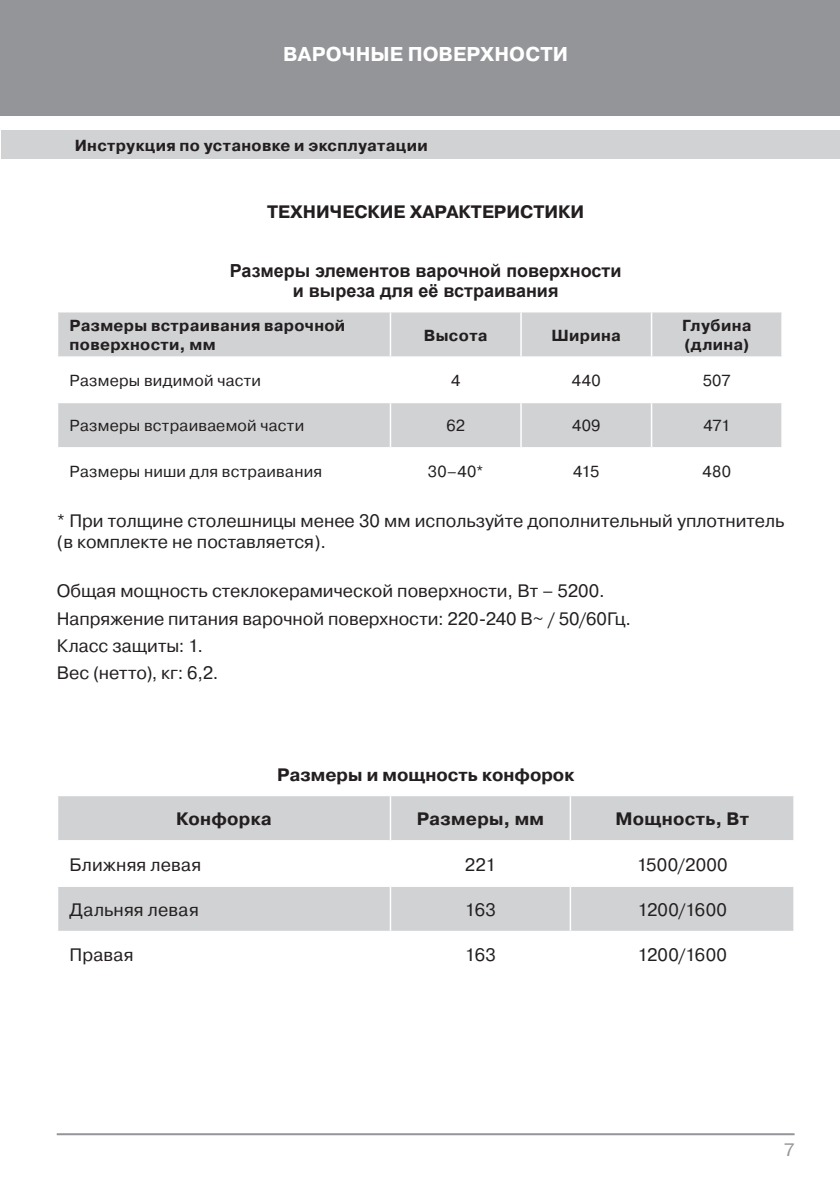
<style>
.page{position:relative;width:840px;height:1191px;background:#fff}
.page>*{position:absolute;margin:0;border:0;box-sizing:border-box;transform-origin:0 0}
.t1{font:700 20px "Pragmatica C";letter-spacing:.005em;color:#fff}
.Podzagolovok{font:18px/21.6px "Pragmatica C";color:#231f20}
.Based_text{font:18px "Pragmatica C";color:#231f20}
.Table{font:18px "Pragmatica C";letter-spacing:.01em;color:#231f20}
.Podzagolovok-2{font:700 18px/20px "Arial";color:#231f20;text-align:center}
.Podzagolovok-3{font:700 18px "Pragmatica C";color:#231f20}
.Table-2{font:700 18px "Pragmatica C";letter-spacing:.015em;color:#231f20}
.t2{font:18px "Pragmatica C";color:#939598}
.Table-3{font:700 16px/19.2px "Pragmatica C";letter-spacing:.02em;color:#231f20}
.Table-4{font:16px "Pragmatica C";letter-spacing:.015em;color:#231f20}
</style>
<div class="page">
<div style="left:0;top:0;width:839px;height:116px;background:#939598"></div>
<div style="left:1px;top:130px;width:838px;height:29px;background:#d1d2d4"></div>
<hr style="left:57px;top:1133px;width:737px;height:2px;background:#939598">
<svg style="left:58px;top:312px;width:722px;height:135px;fill:#d1d2d4"></svg>
<hr style="left:389px;top:312px;width:2px;height:44px;background:#fff">
<hr style="left:520px;top:312px;width:1px;height:44px;background:#fff">
<hr style="left:650px;top:312px;width:2px;height:44px;background:#fff">
<hr style="left:57px;top:356px;width:333px;height:2px;background:#fff">
<hr style="left:390px;top:356px;width:130px;height:2px;background:#fff">
<hr style="left:389px;top:358px;width:2px;height:44px;background:#fff">
<hr style="left:520px;top:356px;width:131px;height:2px;background:#fff">
<hr style="left:520px;top:358px;width:1px;height:44px;background:#fff">
<hr style="left:651px;top:356px;width:131px;height:2px;background:#fff">
<hr style="left:650px;top:358px;width:2px;height:44px;background:#fff">
<hr style="left:57px;top:402px;width:333px;height:1px;background:#fff">
<hr style="left:390px;top:402px;width:130px;height:1px;background:#fff">
<hr style="left:389px;top:403px;width:2px;height:44px;background:#fff">
<hr style="left:520px;top:402px;width:131px;height:1px;background:#fff">
<hr style="left:520px;top:403px;width:1px;height:44px;background:#fff">
<hr style="left:651px;top:402px;width:131px;height:1px;background:#fff">
<hr style="left:650px;top:403px;width:2px;height:44px;background:#fff">
<svg style="left:58px;top:796px;width:734px;height:134px;fill:#d1d2d4"></svg>
<hr style="left:389px;top:796px;width:2px;height:44px;background:#fff">
<hr style="left:569px;top:796px;width:2px;height:44px;background:#fff">
<hr style="left:57px;top:840px;width:333px;height:1px;background:#fff">
<hr style="left:390px;top:840px;width:180px;height:1px;background:#fff">
<hr style="left:389px;top:841px;width:2px;height:44px;background:#fff">
<hr style="left:570px;top:840px;width:224px;height:1px;background:#fff">
<hr style="left:569px;top:841px;width:2px;height:44px;background:#fff">
<hr style="left:57px;top:885px;width:333px;height:2px;background:#fff">
<hr style="left:390px;top:885px;width:180px;height:2px;background:#fff">
<hr style="left:389px;top:887px;width:2px;height:43px;background:#fff">
<hr style="left:570px;top:885px;width:224px;height:2px;background:#fff">
<hr style="left:569px;top:887px;width:2px;height:43px;background:#fff">
<p class="t1" style="left:283px;top:43px;width:286px">ВАРОЧНЫЕ ПОВЕРХНОСТИ</p>
<p class="Table-3" style="left:75px;top:136px;width:354px">Инструкция по установке и эксплуатации</p>
<p class="Podzagolovok-3" style="left:267px;top:202px;width:318px">ТЕХНИЧЕСКИЕ ХАРАКТЕРИСТИКИ</p>
<p class="Podzagolovok-2" style="left:230px;top:261px;width:393px">Размеры элементов варочной поверхности и выреза для её встраивания</p>
<p class="Table-3" style="left:70px;top:316px;width:277px">Размеры встраивания варочной поверхности, мм</p>
<p class="Table-3" style="left:423px;top:326px;width:65px">Высота</p>
<p class="Table-3" style="left:551px;top:326px;width:71px">Ширина</p>
<p class="Table-3" style="left:681px;top:316px;width:71px">Глубина</p>
<p class="Table-3" style="left:683px;top:335px;width:67px">(длина)</p>
<p class="Table-4" style="left:70px;top:371px;width:193px">Размеры видимой части</p>
<p class="Table-4" style="left:451px;top:371px;width:11px">4</p>
<p class="Table-4" style="left:571px;top:371px;width:30px">440</p>
<p class="Table-4" style="left:702px;top:371px;width:30px">507</p>
<p class="Table-4" style="left:70px;top:417px;width:236px">Размеры встраиваемой части</p>
<p class="Table-4" style="left:446px;top:417px;width:20px">62</p>
<p class="Table-4" style="left:571px;top:417px;width:30px">409</p>
<p class="Table-4" style="left:703px;top:417px;width:28px">471</p>
<p class="Table-4" style="left:70px;top:462px;width:254px">Размеры ниши для встраивания</p>
<p class="Table-4" style="left:427px;top:462px;width:57px">30–40*</p>
<p class="Table-4" style="left:573px;top:462px;width:28px">415</p>
<p class="Table-4" style="left:702px;top:462px;width:30px">480</p>
<p class="Podzagolovok" style="left:57px;top:510px;width:728px">* При толщине столешницы менее 30 мм используйте дополнительный уплотнитель (в комплекте не поставляется).</p>
<p class="Podzagolovok" style="left:57px;top:580px;width:549px">Общая мощность стеклокерамической поверхности, Вт – 5200.</p>
<p class="Based_text" style="left:57px;top:608px;width:575px">Напряжение питания варочной поверхности: 220-240 В~ / 50/60Гц.</p>
<p class="Based_text" style="left:57px;top:635px;width:148px">Класс защиты: 1.</p>
<p class="Based_text" style="left:57px;top:663px;width:163px">Вес (нетто), кг: 6,2.</p>
<p class="Podzagolovok-3" style="left:277px;top:765px;width:298px">Размеры и мощность конфорок</p>
<p class="Table-2" style="left:176px;top:809px;width:97px">Конфорка</p>
<p class="Table-2" style="left:416px;top:809px;width:129px">Размеры, мм</p>
<p class="Table-2" style="left:615px;top:809px;width:135px">Мощность, Вт</p>
<p class="Table" style="left:70px;top:854px;width:133px">Ближняя левая</p>
<p class="Table" style="left:464px;top:854px;width:32px">221</p>
<p class="Table" style="left:636px;top:854px;width:92px">1500/2000</p>
<p class="Table" style="left:70px;top:899px;width:131px">Дальняя левая</p>
<p class="Table" style="left:464px;top:899px;width:32px">163</p>
<p class="Table" style="left:637px;top:899px;width:91px">1200/1600</p>
<p class="Table" style="left:70px;top:945px;width:66px">Правая</p>
<p class="Table" style="left:464px;top:945px;width:32px">163</p>
<p class="Table" style="left:637px;top:945px;width:91px">1200/1600</p>
<p class="t2" style="left:783px;top:1139px;width:12px">7</p>
</div>
